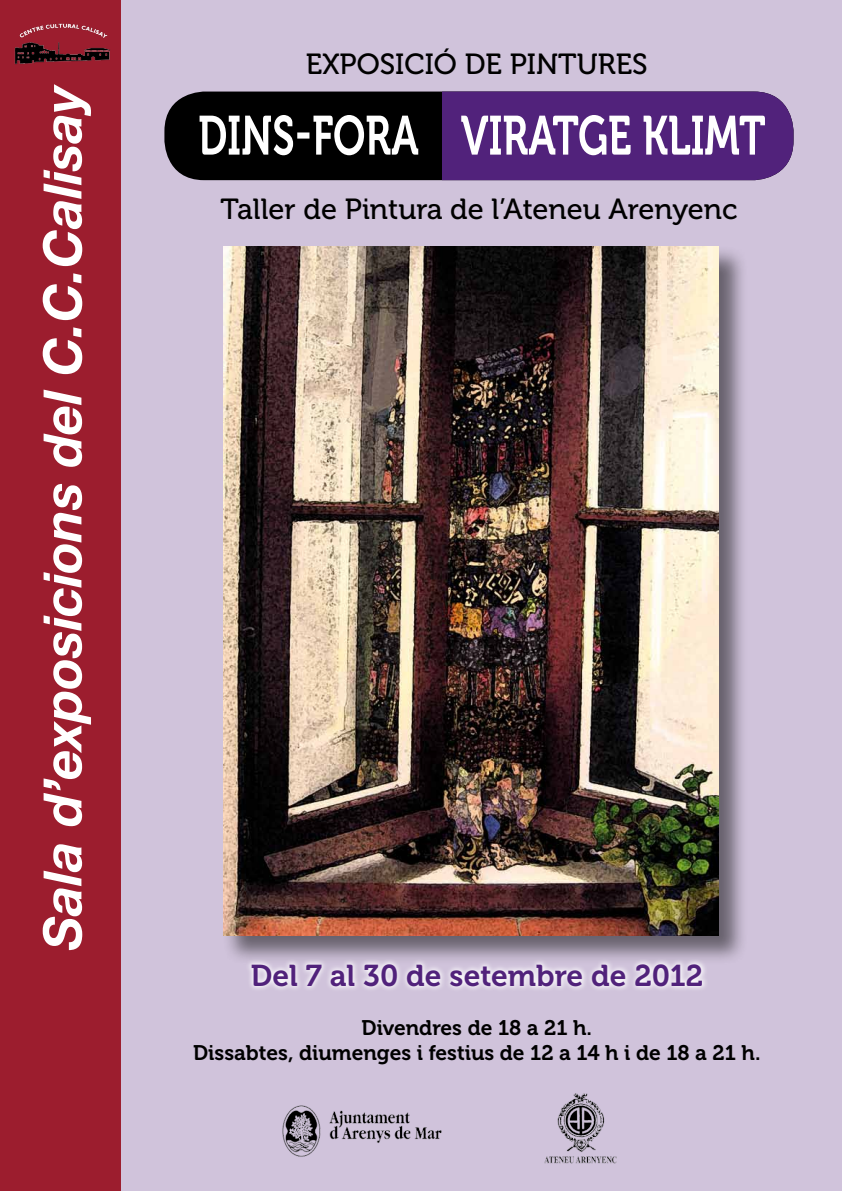
<style>
.page{position:relative;width:842px;height:1191px;background:#fff}
.page>*{position:absolute;margin:0;border:0;box-sizing:border-box;transform-origin:0 0}
.t1{font:30px "Museo 700";color:#51227b}
.t2{font:29px "Museo 500";color:#000}
.t3{font:21px/25.2px "Museo 700";color:#000;text-align:center}
</style>
<div class="page">
<div style="left:121px;top:0;width:721px;height:1191px;background:#d0c3db"></div>
<div style="left:222px;top:245px;width:526px;height:720px;background:#000;opacity:.5"></div>
<img style="left:223px;top:247px;width:496px;height:688px">
<div style="left:0;top:0;width:121px;height:1191px;background:#9c1d2e"></div>
<svg style="left:43px;top:84px;width:48px;height:866px"></svg>
<img style="left:14px;top:23px;width:96px;height:42px">
<svg style="left:245px;top:958px;width:464px;height:34px"></svg>
<div style="left:164px;top:92px;width:629px;height:88px;background:#000;border-radius:40px"></div>
<div style="left:443px;top:92px;width:350px;height:88px;background:#51227b"></div>
<svg style="left:200px;top:115px;width:565px;height:40px"></svg>
<img style="left:539px;top:1083px;width:83px;height:89px">
<img style="left:277px;top:1102px;width:170px;height:57px">
<h2 class="t2" style="left:306px;top:48px;width:343px">EXPOSICIÓ DE PINTURES</h2>
<h2 class="t2" style="left:220px;top:193px;width:519px">Taller de Pintura de l’Ateneu Arenyenc</h2>
<h1 class="t1" style="left:251px;top:959px;width:454px">Del 7 al 30 de setembre de 2012</h1>
<p class="t3" style="left:193px;top:1015px;width:569px">Divendres de 18 a 21 h.<br>Dissabtes, diumenges i festius de 12 a 14 h i de 18 a 21 h.</p>
</div>
